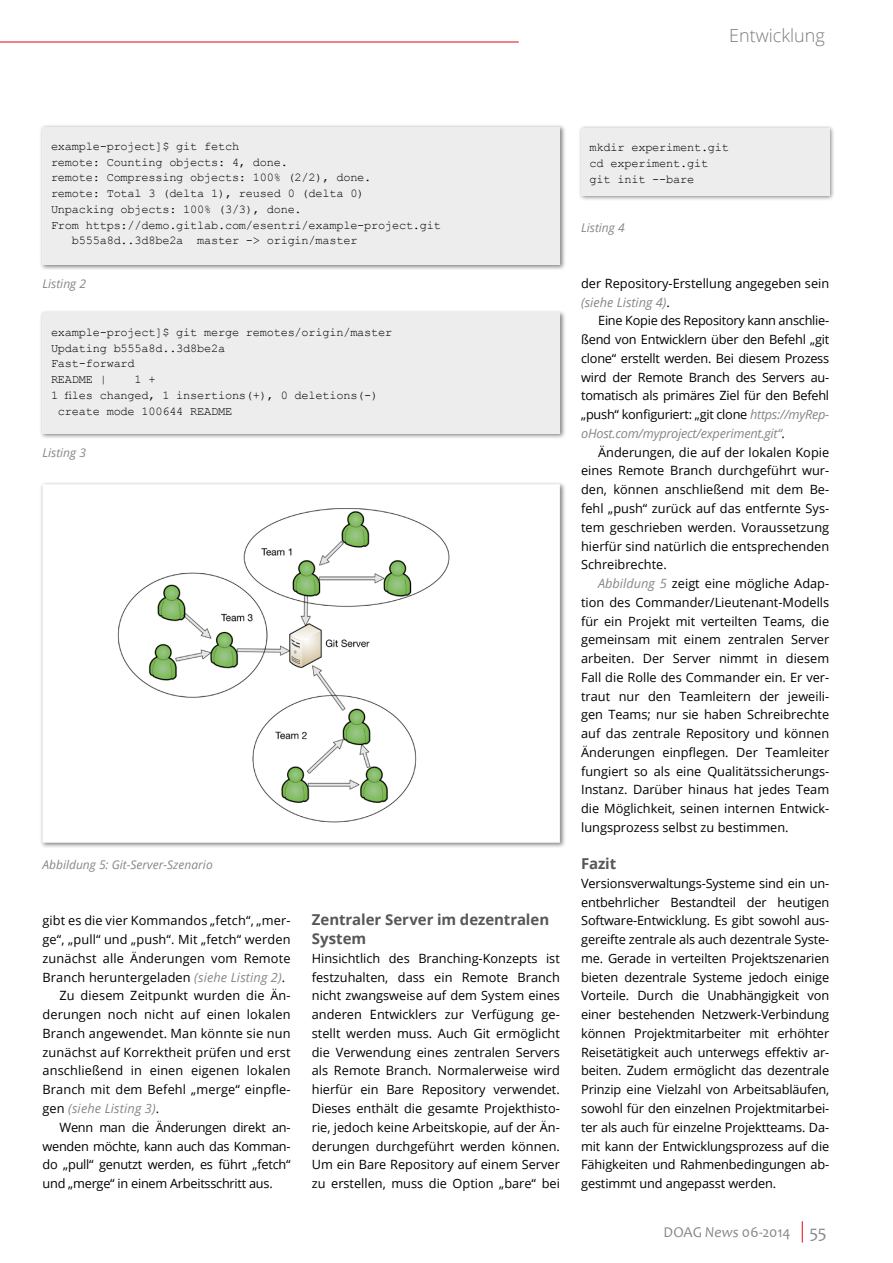
<style>
.page{position:relative;width:893px;height:1263px;background:#fff}
.page>*{position:absolute;margin:0;border:0;box-sizing:border-box;transform-origin:0 0}
.t1{font:300 18px "Open Sans";color:#7c7b7b}
.t2{font:700 15px/18.8px "Open Sans";letter-spacing:-.005em;color:#575756}
.t3{font:15px "Candara";letter-spacing:-.01em;color:#878787}
.t4{font:12.75px/18.8px "Open Sans";color:#000;text-align:justify}
.t5{font:12.75px "Open Sans";letter-spacing:-.02em;color:#000}
.t6{font:italic 12.75px "Open Sans";letter-spacing:.01em;color:#878787}
.t7{font:12px/15.8px "Courier New";letter-spacing:-.02em;color:#000}
.t8{font:italic 12px "Open Sans";color:#878787}
.s1{font-style:italic;color:#878787}
.s2{font-style:normal;color:#000}
.s3{font-style:italic}
.s4{font-size:18px}
</style>
<div class="page">
<svg style="left:802px;top:1221px;width:1px;height:21px"></svg>
<hr style="left:0;top:42px;width:519px;height:1px;background:#e30613">
<div style="left:39px;top:123px;width:527px;height:147px;background:#000;opacity:.5"></div>
<div style="left:43px;top:127px;width:517px;height:137px;background:#ededed"></div>
<div style="left:39px;top:309px;width:527px;height:131px;background:#000;opacity:.5"></div>
<div style="left:43px;top:313px;width:517px;height:121px;background:#ededed"></div>
<svg style="left:41px;top:483px;width:524px;height:364px"></svg>
<div style="left:578px;top:125px;width:257px;height:77px;background:#000;opacity:.5"></div>
<div style="left:581px;top:128px;width:248px;height:68px;background:#ededed"></div>
<h1 class="t1" style="left:729px;top:24px;width:97px">Entwicklung</h1>
<p class="t7" style="left:51px;top:138px;width:190px">example-project]$ git fetch</p>
<p class="t7" style="left:51px;top:154px;width:238px">remote: Counting objects: 4, done.</p>
<p class="t7" style="left:51px;top:169px;width:322px">remote: Compressing objects: 100% (2/2), done.</p>
<p class="t7" style="left:51px;top:185px;width:315px">remote: Total 3 (delta 1), reused 0 (delta 0)</p>
<p class="t7" style="left:51px;top:201px;width:252px">Unpacking objects: 100% (3/3), done.</p>
<p class="t7" style="left:51px;top:217px;width:391px">From https://demo.gitlab.com/esentri/example-project.git</p>
<p class="t7" style="left:72px;top:232px;width:287px">b555a8d..3d8be2a master -&gt; origin/master</p>
<p class="t8" style="left:43px;top:275px;width:45px">Listing 2</p>
<p class="t7" style="left:51px;top:324px;width:343px">example-project]$ git merge remotes/origin/master<br>Updating b555a8d..3d8be2a<br>Fast-forward<br>README |</p>
<p class="t7" style="left:135px;top:371px;width:23px">1 +</p>
<p class="t7" style="left:51px;top:387px;width:329px">1 files changed, 1 insertions(+), 0 deletions(-)</p>
<p class="t7" style="left:58px;top:403px;width:176px">create mode 100644 README</p>
<p class="t8" style="left:43px;top:444px;width:45px">Listing 3</p>
<p class="t8" style="left:43px;top:856px;width:172px">Abbildung 5: Git-Server-Szenario</p>
<p class="t4" style="left:43px;top:911px;width:250px">gibt es die vier Kommandos „fetch“, „mer-</p>
<p class="t4" style="left:43px;top:930px;width:250px">ge“, „pull“ und „push“. Mit „fetch“ werden</p>
<p class="t4" style="left:43px;top:948px;width:250px">zunächst alle Änderungen vom Remote</p>
<p class="t4" style="left:43px;top:967px;width:244px">Branch heruntergeladen <span class="s1">(siehe Listing 2)</span>.</p>
<p class="t4" style="left:60px;top:986px;width:233px">Zu diesem Zeitpunkt wurden die Än-</p>
<p class="t4" style="left:43px;top:1005px;width:250px">derungen noch nicht auf einen lokalen</p>
<p class="t4" style="left:43px;top:1024px;width:250px">Branch angewendet. Man könnte sie nun</p>
<p class="t4" style="left:43px;top:1042px;width:250px">zunächst auf Korrektheit prüfen und erst</p>
<p class="t4" style="left:43px;top:1061px;width:250px">anschließend in einen eigenen lokalen</p>
<p class="t4" style="left:43px;top:1080px;width:250px">Branch mit dem Befehl „merge“ einpfle-</p>
<p class="t6" style="left:43px;top:1099px;width:118px"><span class="s2">gen</span> (siehe Listing 3)<span class="s2">.</span></p>
<p class="t5" style="left:60px;top:1118px;width:233px">Wenn man die Änderungen direkt an-</p>
<p class="t5" style="left:43px;top:1137px;width:250px">wenden möchte, kann auch das Komman-</p>
<p class="t5" style="left:43px;top:1156px;width:250px">do „pull“ genutzt werden, es führt „fetch“</p>
<p class="t5" style="left:43px;top:1175px;width:232px">und „merge“ in einem Arbeitsschritt aus.</p>
<p class="t2" style="left:312px;top:910px;width:239px">Zentraler Server im dezentralen<br>System</p>
<p class="t4" style="left:312px;top:948px;width:250px">Hinsichtlich des Branching-Konzepts ist festzuhalten, dass ein Remote Branch nicht zwangsweise auf dem System eines anderen Entwicklers zur Verfügung ge&shy;stellt werden muss. Auch Git ermöglicht die Verwendung eines zentralen Servers als Remote Branch. Normalerweise wird hierfür ein Bare Repository verwendet.<br>Dieses enthält die gesamte Projekthisto&shy;rie, jedoch keine Arbeitskopie, auf der Än&shy;derungen durchgeführt werden können.<br>Um ein Bare Repository auf einem Server zu erstellen, muss die Option „bare“ bei</p>
<p class="t7" style="left:590px;top:139px;width:141px">mkdir experiment.git cd experiment.git git init --bare</p>
<p class="t8" style="left:581px;top:219px;width:45px">Listing 4</p>
<p class="t4" style="left:581px;top:274px;width:250px">der Repository-Erstellung angegeben sein <span class="s1">(siehe Listing 4)</span>.</p>
<p class="t4" style="left:581px;top:311px;width:250px;text-indent:17px">Eine Kopie des Repository kann anschlie&shy;ßend von Entwicklern über den Befehl „git clone“ erstellt werden. Bei diesem Prozess wird der Remote Branch des Servers au&shy;tomatisch als primäres Ziel für den Befehl „push“ konfiguriert: „git clone <span class="s1">https://myRep&shy;oHost.com/myproject/experiment.git“</span>.</p>
<p class="t4" style="left:581px;top:442px;width:250px;text-indent:17px">Änderungen, die auf der lokalen Kopie eines Remote Branch durchgeführt wur&shy;den, können anschließend mit dem Be&shy;fehl „push“ zurück auf das entfernte Sys&shy;tem geschrieben werden. Voraussetzung hierfür sind natürlich die entsprechenden Schreibrechte.</p>
<p class="t4" style="left:581px;top:574px;width:250px;text-indent:17px"><span class="s1">Abbildung 5</span> zeigt eine mögliche Adap&shy;tion des Commander/Lieutenant-Modells für ein Projekt mit verteilten Teams, die gemeinsam mit einem zentralen Server arbeiten. Der Server nimmt in diesem Fall die Rolle des Commander ein. Er ver&shy;traut nur den Teamleitern der jeweili&shy;gen Teams; nur sie haben Schreibrechte auf das zentrale Repository und können Änderungen einpflegen. Der Teamleiter fungiert so als eine Qualitätssicherungs-Instanz. Darüber hinaus hat jedes Team die Möglichkeit, seinen internen Entwick&shy;lungsprozess selbst zu bestimmen.</p>
<p class="t2" style="left:581px;top:854px;width:37px">Fazit</p>
<p class="t4" style="left:581px;top:873px;width:250px">Versionsverwaltungs-Systeme sind ein un&shy;entbehrlicher Bestandteil der heutigen Software-Entwicklung. Es gibt sowohl aus&shy;gereifte zentrale als auch dezentrale Syste&shy;me. Gerade in verteilten Projektszenarien bieten dezentrale Systeme jedoch einige Vorteile. Durch die Unabhängigkeit von einer bestehenden Netzwerk-Verbindung können Projektmitarbeiter mit erhöhter Reisetätigkeit auch unterwegs effektiv ar&shy;beiten. Zudem ermöglicht das dezentrale Prinzip eine Vielzahl von Arbeitsabläufen, sowohl für den einzelnen Projektmitarbei&shy;ter als auch für einzelne Projektteams. Da&shy;mit kann der Entwicklungsprozess auf die Fähigkeiten und Rahmenbedingungen ab&shy;gestimmt und angepasst werden.</p>
<p class="t3" style="left:664px;top:1223px;width:164px">DOAG <span class="s3">News</span> 06-2014 <span class="s4">55</span></p>
</div>
